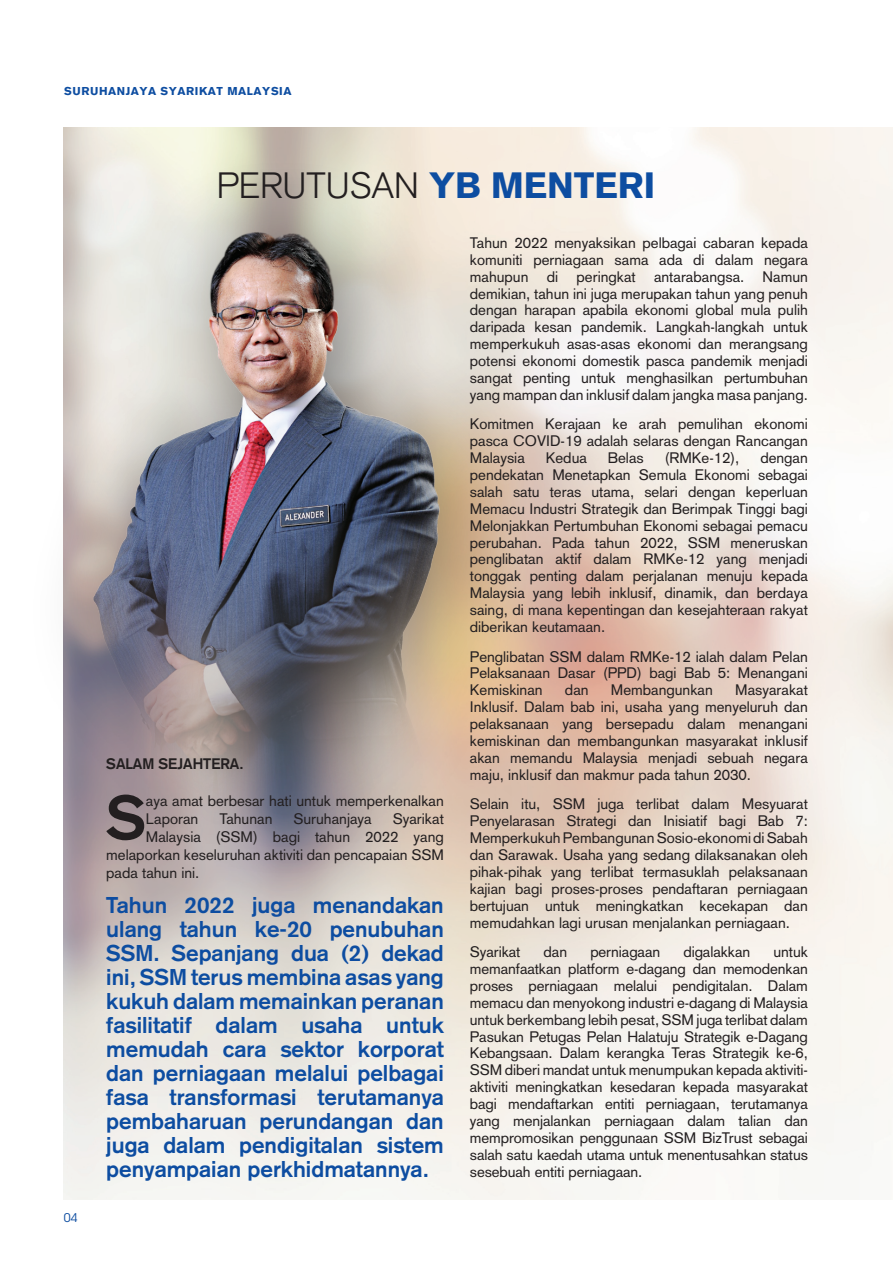
<style>
.page{position:relative;width:893px;height:1263px;background:#fff}
.page>*{position:absolute;margin:0;border:0;box-sizing:border-box;transform-origin:0 0}
.t1{font:700 61.2px "Akzidenz Grotesk";color:#231f20}
.t2{font:300 36px "Akzidenz Grotesk";color:#231f20}
.t3{font:700 22.5px/24px "Akzidenz Grotesk";color:#0d4da1;text-align:justify}
.t4{font:15px/17px "Akzidenz Grotesk";color:#231f20;text-align:justify}
.t5{font:700 15px "Akzidenz Grotesk";color:#231f20}
.t6{font:12px "ITC Avant Garde Std";color:#0d4da1}
.t7{font:900 11.25px "Akzidenz Grotesk";letter-spacing:.05em;color:#0d4da1}
.s1{font-weight:900;color:#0d4da1}
</style>
<div class="page">
<div style="left:19px;top:152px;width:522px;height:755px;background:#231f20;opacity:.5"></div>
<img style="left:58px;top:179px;width:426px;height:687px">
<p class="t7" style="left:64px;top:84px;width:229px">SURUHANJAYA SYARIKAT MALAYSIA</p>
<h2 class="t2" style="left:217px;top:164px;width:440px">PERUTUSAN <span class="s1">YB MENTERI</span></h2>
<p class="t6" style="left:64px;top:1211px;width:15px">04</p>
<p class="t5" style="left:106px;top:757px;width:139px">SALAM SEJAHTERA.</p>
<h1 class="t1" style="left:106px;top:794px;width:41px">S</h1>
<p class="t4" style="left:146px;top:794px;width:299px;line-height:18px">aya amat berbesar hati untuk memperkenalkan<br>Laporan</p>
<p class="t4" style="left:219px;top:812px;width:55px">Tahunan</p>
<p class="t4" style="left:293px;top:812px;width:80px">Suruhanjaya</p>
<p class="t4" style="left:393px;top:812px;width:53px">Syarikat</p>
<p class="t4" style="left:146px;top:830px;width:299px">Malaysia (SSM) bagi tahun 2022 yang</p>
<p class="t4" style="left:106px;top:848px;width:339px">melaporkan keseluruhan aktiviti dan pencapaian SSM</p>
<p class="t4" style="left:106px;top:866px;width:95px">pada tahun ini.</p>
<p class="t3" style="left:106px;top:894px;width:339px">Tahun 2022 juga menandakan ulang tahun ke-20 penubuhan SSM. Sepanjang dua (2) dekad ini, SSM terus membina asas yang kukuh dalam memainkan peranan fasilitatif dalam usaha untuk memudah cara sektor korporat dan perniagaan melalui pelbagai fasa transformasi terutamanya pembaharuan perundangan dan juga dalam pendigitalan sistem penyampaian perkhidmatannya.</p>
<p class="t4" style="left:470px;top:236px;width:340px">Tahun 2022 menyaksikan pelbagai cabaran kepada komuniti perniagaan sama ada di dalam negara mahupun di peringkat antarabangsa. Namun demikian, tahun ini juga merupakan tahun yang penuh dengan harapan apabila ekonomi global mula pulih daripada kesan pandemik. Langkah-langkah untuk memperkukuh asas-asas ekonomi dan merangsang potensi ekonomi domestik pasca pandemik menjadi sangat penting untuk menghasilkan pertumbuhan yang mampan dan inklusif dalam jangka masa panjang.</p>
<p class="t4" style="left:470px;top:417px;width:340px">Komitmen Kerajaan ke arah pemulihan ekonomi pasca COVID-19 adalah selaras dengan Rancangan Malaysia</p>
<p class="t4" style="left:546px;top:451px;width:43px">Kedua</p>
<p class="t4" style="left:608px;top:451px;width:37px">Belas</p>
<p class="t4" style="left:665px;top:451px;width:76px">(RMKe-12),</p>
<p class="t4" style="left:470px;top:451px;width:340px;text-indent:290px">dengan pendekatan Menetapkan Semula Ekonomi sebagai salah satu teras utama, selari dengan keperluan Memacu Industri Strategik dan Berimpak Tinggi bagi Melonjakkan Pertumbuhan Ekonomi sebagai pemacu perubahan. Pada tahun 2022, SSM meneruskan penglibatan aktif dalam RMKe-12 yang menjadi tonggak penting dalam perjalanan menuju kepada Malaysia yang lebih inklusif, dinamik, dan berdaya saing, di mana kepentingan dan kesejahteraan rakyat diberikan keutamaan.</p>
<p class="t4" style="left:470px;top:649px;width:340px">Penglibatan SSM dalam RMKe-12 ialah dalam Pelan Pelaksanaan Dasar (PPD) bagi Bab 5: Menangani Kemiskinan</p>
<p class="t4" style="left:470px;top:683px;width:340px;text-indent:265px">Masyarakat Inklusif. Dalam bab ini, usaha yang menyeluruh dan pelaksanaan yang bersepadu dalam menangani kemiskinan dan membangunkan masyarakat inklusif akan memandu Malaysia menjadi sebuah negara maju, inklusif dan makmur pada tahun 2030.</p>
<p class="t4" style="left:470px;top:797px;width:340px">Selain itu, SSM juga terlibat dalam Mesyuarat Penyelarasan Strategi dan Inisiatif bagi Bab 7:<br>Memperkukuh Pembangunan Sosio-ekonomi di Sabah dan Sarawak. Usaha yang sedang dilaksanakan oleh pihak-pihak yang terlibat termasuklah pelaksanaan kajian bagi proses-proses pendaftaran perniagaan bertujuan untuk meningkatkan kecekapan dan memudahkan lagi urusan menjalankan perniagaan.</p>
<p class="t4" style="left:470px;top:945px;width:52px">Syarikat</p>
<p class="t4" style="left:544px;top:945px;width:25px">dan</p>
<p class="t4" style="left:590px;top:945px;width:71px">perniagaan</p>
<p class="t4" style="left:683px;top:945px;width:68px">digalakkan</p>
<p class="t4" style="left:565px;top:683px;width:25px">dan</p>
<p class="t4" style="left:611px;top:683px;width:103px">Membangunkan</p>
<p class="t4" style="left:470px;top:945px;width:340px;text-indent:304px">untuk memanfaatkan platform e-dagang dan memodenkan proses perniagaan melalui pendigitalan. Dalam memacu dan menyokong industri e-dagang di Malaysia untuk berkembang lebih pesat, SSM juga terlibat dalam Pasukan Petugas Pelan Halatuju Strategik e-Dagang Kebangsaan. Dalam kerangka Teras Strategik ke-6, SSM diberi mandat untuk menumpukan kepada aktiviti&shy;aktiviti meningkatkan kesedaran kepada masyarakat bagi mendaftarkan entiti perniagaan, terutamanya yang menjalankan perniagaan dalam talian dan mempromosikan penggunaan SSM BizTrust sebagai salah satu kaedah utama untuk menentusahkan status sesebuah entiti perniagaan.</p>
</div>
